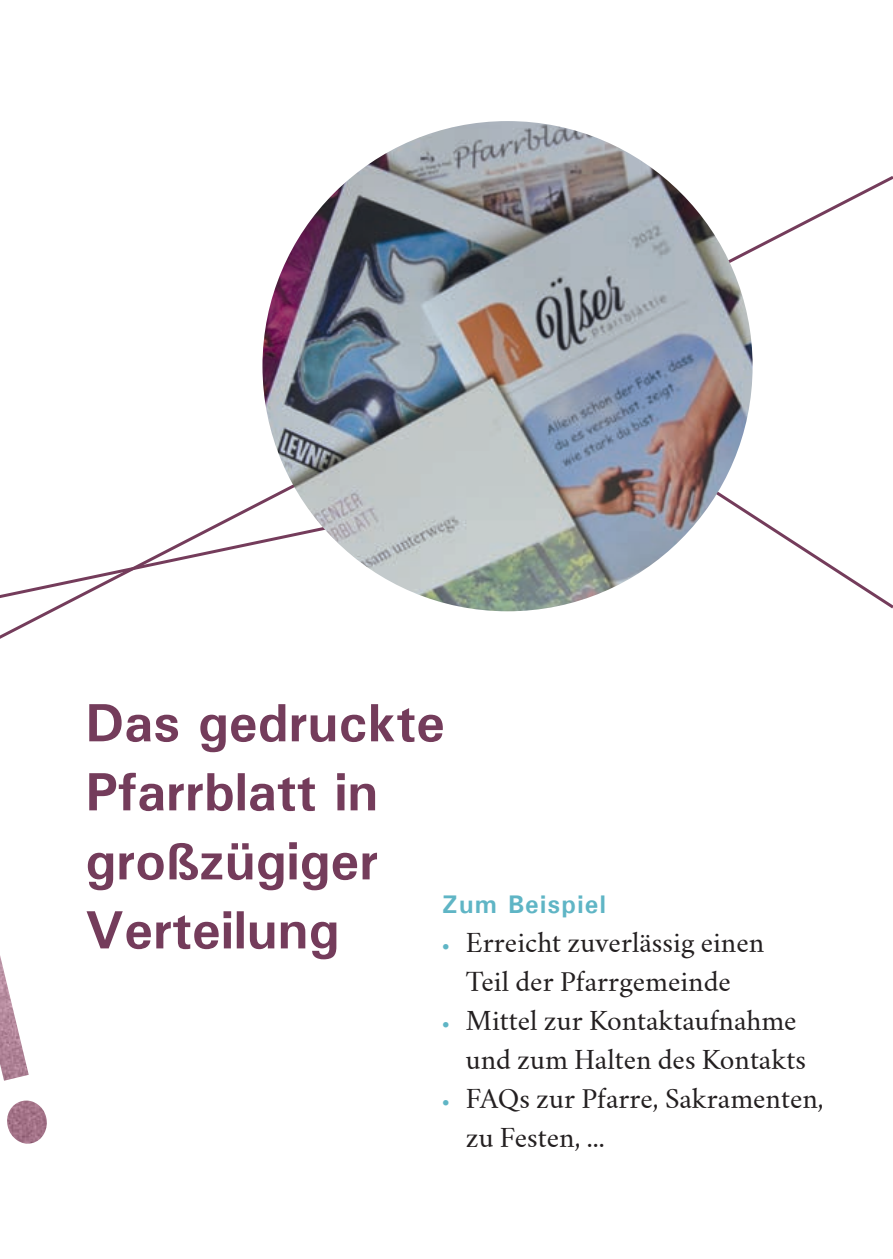
<style>
.page{position:relative;width:893px;height:1259px;background:#fff}
.page>*{position:absolute;margin:0;border:0;box-sizing:border-box;transform-origin:0 0}
.t1{font:700 54px/69px "Univers";color:#743c5b}
.t2{font:25.5px/39px "Crimson Text";color:#231f20}
.t3{font:700 25.5px "Univers";letter-spacing:.05em;color:#5fb5c5}
.s1{font-family:"Univers";font-weight:700;font-size:15px;color:#5fb5c5}
</style>
<div class="page">
<svg style="left:0;top:176px;width:892px;height:463px"></svg>
<hr style="left:892px;top:0;width:1px;height:1259px;background:#d8c9d1">
<img style="left:262px;top:121px;width:491px;height:490px;border-radius:245px">
<img style="left:0;top:955px;width:47px;height:189px">
<h1 class="t1" style="left:85px;top:687px;width:361px">Das gedruckte<br>Pfarrblatt in großzügiger<br>Verteilung</h1>
<p class="t3" style="left:442px;top:888px;width:165px">Zum Beispiel</p>
<p class="t2" style="left:442px;top:923px;width:323px;text-align:center"><span class="s1">•</span> Erreicht zuverlässig einen<br>Teil der Pfarrgemeinde</p>
<p class="t2" style="left:466px;top:1001px;width:342px;text-indent:-24px"><span class="s1">•</span> Mittel zur Kontaktaufnahme und zum Halten des Kontakts</p>
<p class="t2" style="left:466px;top:1079px;width:359px;text-indent:-24px"><span class="s1">•</span> FAQs zur Pfarre, Sakramenten, zu Festen, ...</p>
</div>
